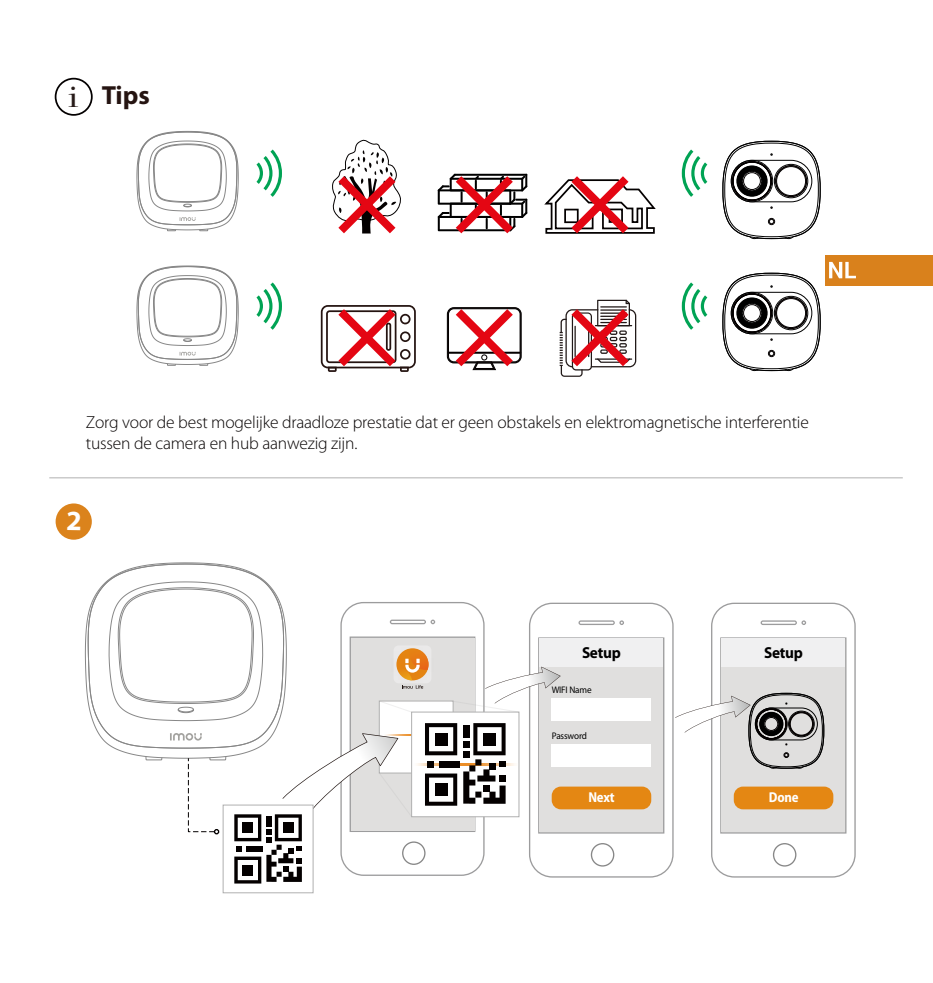
<style>
.page{position:relative;width:933px;height:983px;background:#fff}
.page>*{position:absolute;margin:0;border:0;box-sizing:border-box;transform-origin:0 0}
.t1{font:700 26.25px "Myriad Pro";color:#251411}
.t2{font:300 17.5px/21px "Myriad Pro";letter-spacing:-.01em;color:#050000}
.t3{font:700 15.75px "Myriad Pro";letter-spacing:-.02em;color:#000;scale:.96 1}
.t4{font:700 semi-condensed 14.35px "Myriad Pro";letter-spacing:-.02em;color:#fff;scale:.96 1}
.t5{font:9.45px "Myriad Pro";letter-spacing:-.02em;color:#000;scale:.96 1}
.s1{font-family:"Modern";font-weight:400;font-size:31.85px;color:#271b19}
</style>
<div class="page">
<div style="left:55px;top:78px;width:38px;height:38px;border:2px solid #040000;border-radius:50%"></div>
<svg style="left:256px;top:149px;width:26px;height:48px"></svg>
<svg style="left:682px;top:149px;width:25px;height:48px"></svg>
<svg style="left:332px;top:139px;width:69px;height:94px"></svg>
<svg style="left:438px;top:174px;width:89px;height:59px"></svg>
<svg style="left:544px;top:176px;width:112px;height:58px"></svg>
<svg style="left:256px;top:282px;width:26px;height:48px"></svg>
<svg style="left:682px;top:282px;width:25px;height:48px"></svg>
<svg style="left:321px;top:305px;width:95px;height:67px"></svg>
<svg style="left:446px;top:307px;width:76px;height:64px"></svg>
<svg style="left:559px;top:299px;width:77px;height:78px"></svg>
<svg style="left:722px;top:141px;width:98px;height:98px"></svg>
<svg style="left:722px;top:272px;width:98px;height:99px"></svg>
<svg style="left:136px;top:131px;width:103px;height:100px"></svg>
<svg style="left:136px;top:265px;width:103px;height:101px"></svg>
<svg style="left:664px;top:607px;width:9px;height:266px"></svg>
<svg style="left:711px;top:602px;width:144px;height:275px"></svg>
<svg style="left:760px;top:620px;width:46px;height:5px"></svg>
<svg style="left:773px;top:842px;width:23px;height:24px"></svg>
<svg style="left:675px;top:637px;width:171px;height:196px"></svg>
<svg style="left:87px;top:563px;width:577px;height:320px"></svg>
<hr style="left:49px;top:477px;width:853px;height:1px;background:#b0b0b0">
<div style="left:55px;top:503px;width:37px;height:36px;background:#db831c;border-radius:50%"></div>
<div style="left:825px;top:255px;width:108px;height:30px;background:#d9811c"></div>
<svg style="left:829px;top:262px;width:27px;height:16px"></svg>
<h1 class="t1" style="left:68px;top:78px;width:83px"><span class="s1">i</span> Tips</h1>
<p class="t2" style="left:86px;top:411px;width:724px">Zorg voor de best mogelijke draadloze prestatie dat er geen obstakels en elektromagnetische interferentie tussen de camera en hub aanwezig zijn.</p>
<p class="t3" style="left:582px;top:641px;width:42px">Setup</p>
<p class="t5" style="left:551px;top:683px;width:43px">WIFI Name</p>
<p class="t5" style="left:551px;top:729px;width:38px">Password</p>
<p class="t4" style="left:588px;top:789px;width:29px">Next</p>
<p class="t3" style="left:764px;top:641px;width:42px">Setup</p>
<p class="t4" style="left:769px;top:789px;width:32px">Done</p>
</div>
